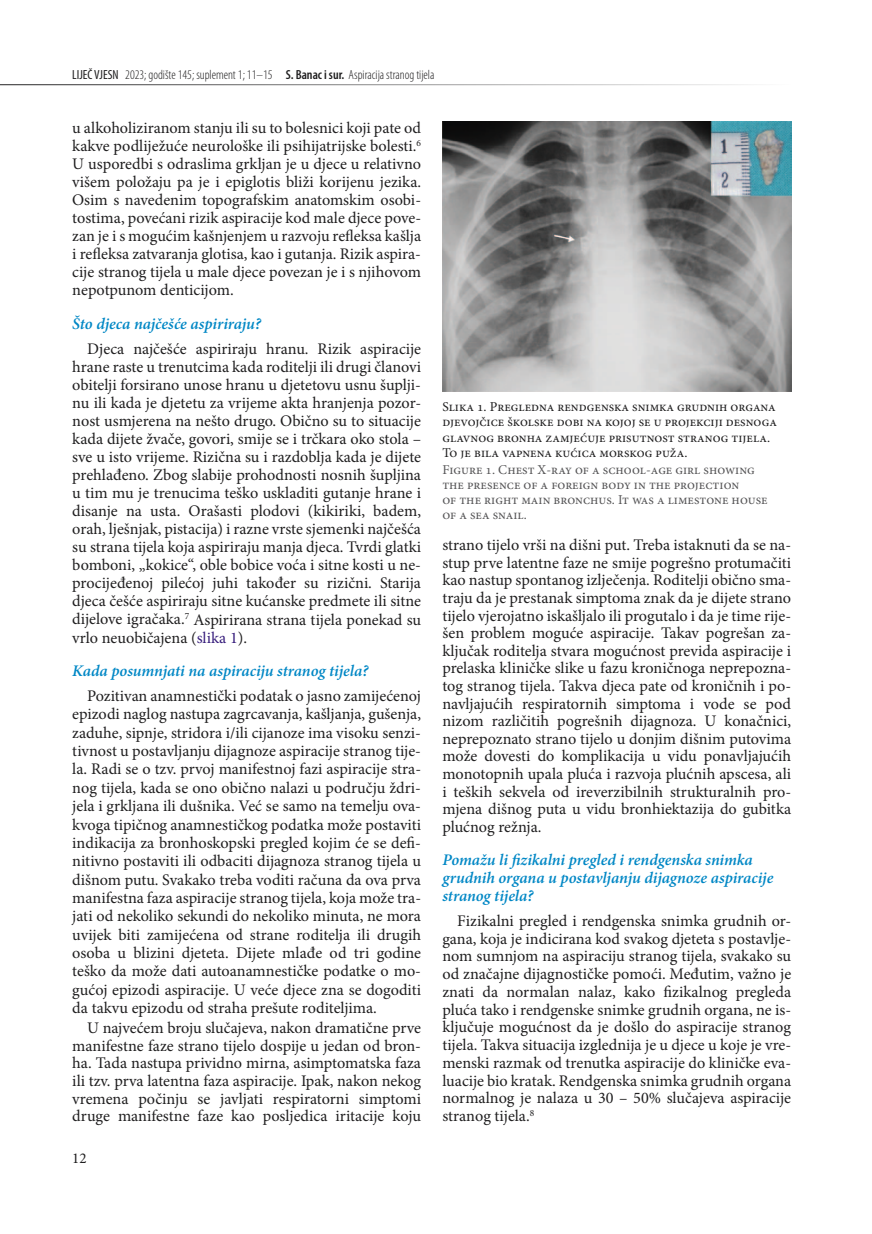
<style>
.page{position:relative;width:872px;height:1234px;background:#fff}
.page>*{position:absolute;margin:0;border:0;box-sizing:border-box;transform-origin:0 0}
.t1{font:16.2px/18px "Minion Pro";color:#1f1e1f;text-align:justify}
.t2{font:italic 600 16.2px/18px "Minion Pro";letter-spacing:-.005em;color:#0087c5}
.t3{font:15px "Minion Pro";color:#1f1e1f}
.t4{font:13.5px/15px "Minion Pro";color:#1f1e1f}
.t5{font:13.5px/15px "Minion Pro";color:#565557}
.t6{font:300 condensed 13.2px "Myriad Pro";color:#1f1e1f}
.s1{font-weight:400}
.s2{font-weight:600}
.s3{color:#371d7c}
</style>
<div class="page">
<hr style="left:0;top:84px;width:791px;height:1px;background:#1f1e1f">
<img style="left:442px;top:121px;width:349px;height:270px">
<p class="t6" style="left:72px;top:67px;width:364px"><span class="s1">LIJEČ VJESN</span> 2023; godište 145; suplement 1; 11–15 <span class="s2">S. Banac i sur.</span> Aspiracija stranog tijela</p>
<p class="t1" style="left:72px;top:119px;width:350px">u alkoholiziranom stanju ili su to bolesnici koji pate od kakve podliježuće neurološke ili psihijatrijske bolesti.<sup>6<br></sup>U usporedbi s odraslima grkljan je u djece u relativno višem položaju pa je i epiglotis bliži korijenu jezika.<br>Osim s navedenim topografskim anatomskim osobi&shy;tostima, povećani rizik aspiracije kod male djece pove&shy;zan je i s mogućim kašnjenjem u razvoju refleksa kašlja i refleksa zatvaranja glotisa, kao i gutanja. Rizik aspira&shy;cije stranog tijela u male djece povezan je i s njihovom nepotpunom denticijom.</p>
<p class="t2" style="left:72px;top:314px;width:190px">Što djeca najčešće aspiriraju?</p>
<p class="t1" style="left:72px;top:339px;width:350px;text-indent:15px">Djeca najčešće aspiriraju hranu. Rizik aspiracije hrane raste u trenutcima kada roditelji ili drugi članovi obitelji forsirano unose hranu u djetetovu usnu šuplji&shy;nu ili kada je djetetu za vrijeme akta hranjenja pozor&shy;nost usmjerena na nešto drugo. Obično su to situacije kada dijete žvače, govori, smije se i trčkara oko stola – sve u isto vrijeme. Rizična su i razdoblja kada je dijete prehlađeno. Zbog slabije prohodnosti nosnih šupljina u tim mu je trenucima teško uskladiti gutanje hrane i disanje na usta. Orašasti plodovi (kikiriki, badem, orah, lješnjak, pistacija) i razne vrste sjemenki najčešća su strana tijela koja aspiriraju manja djeca. Tvrdi glatki bomboni, „kokice“, oble bobice voća i sitne kosti u ne&shy;procijeđenoj pilećoj juhi također su rizični. Starija djeca češće aspiriraju sitne kućanske predmete ili sitne dijelove igračaka.<sup>7</sup> Aspirirana strana tijela ponekad su vrlo neuobičajena (<span class="s3">slika 1</span>).</p>
<p class="t2" style="left:72px;top:661px;width:297px">Kada posumnjati na aspiraciju stranog tijela?</p>
<p class="t1" style="left:72px;top:686px;width:351px;text-indent:15px">Pozitivan anamnestički podatak o jasno zamijećenoj epizodi naglog nastupa zagrcavanja, kašljanja, gušenja, zaduhe, sipnje, stridora i/ili cijanoze ima visoku senzi&shy;tivnost u postavljanju dijagnoze aspiracije stranog tije&shy;la. Radi se o tzv. prvoj manifestnoj fazi aspiracije stra&shy;nog tijela, kada se ono obično nalazi u području ždri&shy;jela i grkljana ili dušnika. Već se samo na temelju ova&shy;kvoga tipičnog anamnestičkog podatka može postaviti indikacija za bronhoskopski pregled kojim će se defi&shy;nitivno postaviti ili odbaciti dijagnoza stranog tijela u dišnom putu. Svakako treba voditi računa da ova prva manifestna faza aspiracije stranog tijela, koja može tra&shy;jati od nekoliko sekundi do nekoliko minuta, ne mora uvijek biti zamijećena od strane roditelja ili drugih osoba u blizini djeteta. Dijete mlađe od tri godine teško da može dati autoanamnestičke podatke o mo&shy;gućoj epizodi aspiracije. U veće djece zna se dogoditi da takvu epizodu od straha prešute roditeljima.</p>
<p class="t1" style="left:72px;top:1019px;width:350px;line-height:17.5px;text-indent:15px">U najvećem broju slučajeva, nakon dramatične prve manifestne faze strano tijelo dospije u jedan od bron&shy;ha. Tada nastupa prividno mirna, asimptomatska faza ili tzv. prva latentna faza aspiracije. Ipak, nakon nekog vremena počinju se javljati respiratorni simptomi druge manifestne faze kao posljedica iritacije koju</p>
<p class="t4" style="left:442px;top:399px;width:336px">Slika 1. Pregledna rendgenska snimka grudnih organa djevojčice školske dobi na kojoj se u projekciji desnoga glavnog bronha zamjećuje prisutnost stranog tijela.<br>To je bila vapnena kućica morskog puža.</p>
<p class="t5" style="left:442px;top:462px;width:327px">Figure 1. Chest X-ray of a school-age girl showing the presence of a foreign body in the projection<br>of the right main bronchus. It was a limestone house of a sea snail.</p>
<p class="t1" style="left:442px;top:536px;width:350px;line-height:17.5px">strano tijelo vrši na dišni put. Treba istaknuti da se na&shy;stup prve latentne faze ne smije pogrešno protumačiti kao nastup spontanog izlječenja. Roditelji obično sma&shy;traju da je prestanak simptoma znak da je dijete strano tijelo vjerojatno iskašljalo ili progutalo i da je time rije&shy;šen problem moguće aspiracije. Takav pogrešan za&shy;ključak roditelja stvara mogućnost previda aspiracije i prelaska kliničke slike u fazu kroničnoga neprepozna&shy;tog stranog tijela. Takva djeca pate od kroničnih i po&shy;navljajućih respiratornih simptoma i vode se pod nizom različitih pogrešnih dijagnoza. U konačnici, neprepoznato strano tijelo u donjim dišnim putovima može dovesti do komplikacija u vidu ponavljajućih monotopnih upala pluća i razvoja plućnih apscesa, ali i teških sekvela od ireverzibilnih strukturalnih pro&shy;mjena dišnog puta u vidu bronhiektazija do gubitka plućnog režnja.</p>
<p class="t2" style="left:442px;top:850px;width:332px">Pomažu li fizikalni pregled i rendgenska snimka grudnih organa u postavljanju dijagnoze aspiracije stranog tijela?</p>
<p class="t1" style="left:442px;top:911px;width:350px;text-indent:15px">Fizikalni pregled i rendgenska snimka grudnih or&shy;gana, koja je indicirana kod svakog djeteta s postavlje&shy;nom sumnjom na aspiraciju stranog tijela, svakako su od značajne dijagnostičke pomoći. Međutim, važno je znati da normalan nalaz, kako fizikalnog pregleda pluća tako i rendgenske snimke grudnih organa, ne is&shy;ključuje mogućnost da je došlo do aspiracije stranog tijela. Takva situacija izglednija je u djece u koje je vre&shy;menski razmak od trenutka aspiracije do kliničke eva&shy;luacije bio kratak. Rendgenska snimka grudnih organa normalnog je nalaza u 30 – 50% slučajeva aspiracije stranog tijela.<sup>8</sup></p>
<p class="t3" style="left:72px;top:1147px;width:16px">12</p>
</div>
